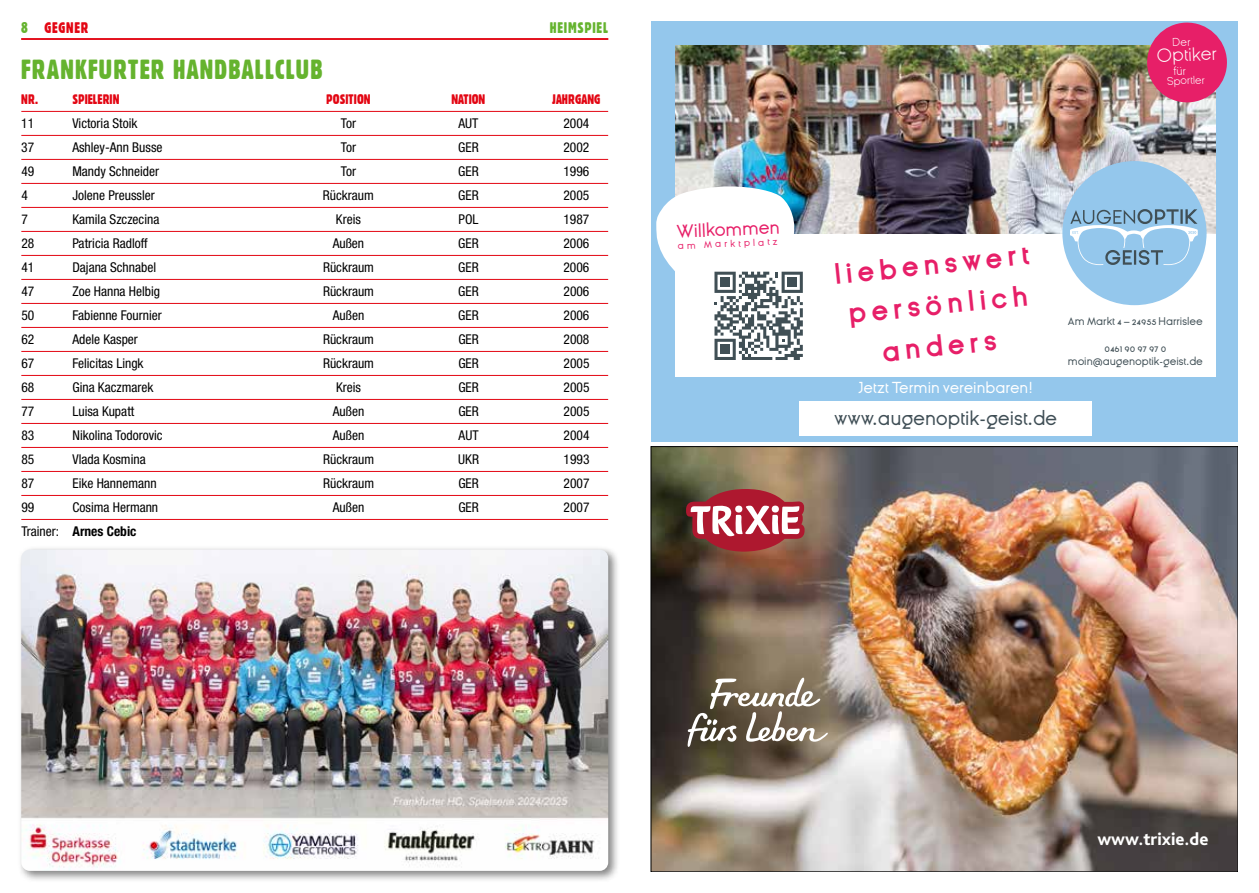
<style>
.page{position:relative;width:1259px;height:893px;background:#fff}
.page>*{position:absolute;margin:0;border:0;box-sizing:border-box;transform-origin:0 0}
.t1{font:700 27px/41.4px "Ginora Sans";color:#e71f68;text-align:center}
.t2{font:27px "Gothic 821 Condensed BT";letter-spacing:.04em;color:#65b32e}
.t3{font:19.95px "Ginora Sans";letter-spacing:-.01em;color:#3f4e55}
.t4{font:300 19.35px "Ginora Sans";color:#fff}
.t5{font:18.6px "Ginora Sans";color:#e71f68}
.t6{font:800 18px "Bliss Pro";color:#fff}
.t7{font:15.9px "Ginora Sans";letter-spacing:-.01em;color:#fff}
.t8{font:15px "Gothic 821 Condensed BT";letter-spacing:.05em;color:#65b32e}
.t9{font:15px "Gothic 821 Condensed BT";letter-spacing:.05em;color:#e30613}
.t10{font:condensed 13.5px "Helvetica Neue LT Pro";color:#000}
.t11{font:13.5px "Gothic 821 Condensed BT";color:#e30613}
.t12{font:700 condensed 13.5px "Helvetica Neue LT Pro";color:#000}
.t13{font:300 11.55px "Ginora Sans";color:#fff}
.t14{font:11.1px/13.4px "Ginora Sans";color:#404f55;text-align:center}
.t15{font:9.9px "Ginora Sans";color:#e71f68}
.s1{color:#65b32e}
.s2{font-weight:400}
</style>
<div class="page">
<hr style="left:21px;top:38px;width:587px;height:2px;background:#e30613">
<div style="left:651px;top:21px;width:586px;height:421px;background:#94c7ec"></div>
<div style="left:675px;top:228px;width:540px;height:149px;background:#fff"></div>
<img style="left:675px;top:46px;width:540px;height:188px">
<div style="left:799px;top:401px;width:292px;height:35px;background:#fff"></div>
<div style="left:1062px;top:161px;width:144px;height:144px;background:#94c7ec;border-radius:50%"></div>
<svg style="left:1070px;top:209px;width:127px;height:56px"></svg>
<svg style="left:656px;top:186px;width:147px;height:174px"></svg>
<img style="left:653px;top:448px;width:583px;height:422px">
<svg style="left:686px;top:489px;width:118px;height:63px"></svg>
<svg style="left:687px;top:678px;width:141px;height:69px"></svg>
<div style="left:17px;top:546px;width:603px;height:337px;background:#000;opacity:.5"></div>
<img style="left:21px;top:550px;width:587px;height:321px">
<hr style="left:21px;top:111px;width:587px;height:1px;background:#e30613">
<hr style="left:21px;top:135px;width:587px;height:1px;background:#e30613">
<hr style="left:21px;top:159px;width:587px;height:1px;background:#e30613">
<hr style="left:21px;top:183px;width:587px;height:1px;background:#e30613">
<hr style="left:21px;top:207px;width:587px;height:1px;background:#e30613">
<hr style="left:21px;top:231px;width:587px;height:1px;background:#e30613">
<hr style="left:21px;top:255px;width:587px;height:1px;background:#e30613">
<hr style="left:21px;top:279px;width:587px;height:1px;background:#e30613">
<hr style="left:21px;top:303px;width:587px;height:1px;background:#e30613">
<hr style="left:21px;top:327px;width:587px;height:1px;background:#e30613">
<hr style="left:21px;top:351px;width:587px;height:1px;background:#e30613">
<hr style="left:21px;top:375px;width:587px;height:1px;background:#e30613">
<hr style="left:21px;top:399px;width:587px;height:1px;background:#e30613">
<hr style="left:21px;top:423px;width:587px;height:1px;background:#e30613">
<hr style="left:21px;top:447px;width:587px;height:1px;background:#e30613">
<hr style="left:21px;top:471px;width:587px;height:1px;background:#e30613">
<hr style="left:21px;top:495px;width:587px;height:1px;background:#e30613">
<hr style="left:21px;top:519px;width:587px;height:1px;background:#e30613">
<svg style="left:1146px;top:22px;width:81px;height:81px;background:#d74580"></svg>
<p class="t9" style="left:21px;top:18px;width:69px"><span class="s1">8</span> GEGNER</p>
<p class="t8" style="left:550px;top:18px;width:60px">HEIMSPIEL</p>
<h1 class="t2" style="left:21px;top:53px;width:303px">FRANKFURTER HANDBALLCLUB</h1>
<p class="t11" style="left:21px;top:91px;width:18px">NR.</p>
<p class="t11" style="left:72px;top:91px;width:49px">SPIELERIN</p>
<p class="t11" style="left:326px;top:91px;width:46px">POSITION</p>
<p class="t11" style="left:451px;top:91px;width:35px">NATION</p>
<p class="t11" style="left:552px;top:91px;width:50px">JAHRGANG</p>
<p class="t10" style="left:21px;top:115px;width:14px">11</p>
<p class="t10" style="left:72px;top:115px;width:67px">Victoria Stoik</p>
<p class="t10" style="left:341px;top:115px;width:17px">Tor</p>
<p class="t10" style="left:458px;top:115px;width:22px">AUT</p>
<p class="t10" style="left:563px;top:115px;width:27px">2004</p>
<p class="t10" style="left:21px;top:139px;width:14px">37</p>
<p class="t10" style="left:72px;top:139px;width:92px">Ashley-Ann Busse</p>
<p class="t10" style="left:341px;top:139px;width:17px">Tor</p>
<p class="t10" style="left:458px;top:139px;width:22px">GER</p>
<p class="t10" style="left:563px;top:139px;width:27px">2002</p>
<p class="t10" style="left:21px;top:163px;width:14px">49</p>
<p class="t10" style="left:72px;top:163px;width:88px">Mandy Schneider</p>
<p class="t10" style="left:341px;top:163px;width:17px">Tor</p>
<p class="t10" style="left:458px;top:163px;width:22px">GER</p>
<p class="t10" style="left:563px;top:163px;width:27px">1996</p>
<p class="t10" style="left:21px;top:187px;width:8px">4</p>
<p class="t10" style="left:72px;top:187px;width:84px">Jolene Preussler</p>
<p class="t10" style="left:323px;top:187px;width:52px">Rückraum</p>
<p class="t10" style="left:458px;top:187px;width:22px">GER</p>
<p class="t10" style="left:563px;top:187px;width:27px">2005</p>
<p class="t10" style="left:21px;top:211px;width:8px">7</p>
<p class="t10" style="left:72px;top:211px;width:88px">Kamila Szczecina</p>
<p class="t10" style="left:336px;top:211px;width:26px">Kreis</p>
<p class="t10" style="left:458px;top:211px;width:21px">POL</p>
<p class="t10" style="left:563px;top:211px;width:27px">1987</p>
<p class="t10" style="left:21px;top:235px;width:14px">28</p>
<p class="t10" style="left:72px;top:235px;width:77px">Patricia Radloff</p>
<p class="t10" style="left:333px;top:235px;width:33px">Außen</p>
<p class="t10" style="left:458px;top:235px;width:22px">GER</p>
<p class="t10" style="left:563px;top:235px;width:27px">2006</p>
<p class="t10" style="left:21px;top:259px;width:14px">41</p>
<p class="t10" style="left:72px;top:259px;width:85px">Dajana Schnabel</p>
<p class="t10" style="left:323px;top:259px;width:52px">Rückraum</p>
<p class="t10" style="left:458px;top:259px;width:22px">GER</p>
<p class="t10" style="left:563px;top:259px;width:27px">2006</p>
<p class="t10" style="left:21px;top:283px;width:14px">47</p>
<p class="t10" style="left:72px;top:283px;width:89px">Zoe Hanna Helbig</p>
<p class="t10" style="left:323px;top:283px;width:52px">Rückraum</p>
<p class="t10" style="left:458px;top:283px;width:22px">GER</p>
<p class="t10" style="left:563px;top:283px;width:27px">2006</p>
<p class="t10" style="left:21px;top:307px;width:14px">50</p>
<p class="t10" style="left:72px;top:307px;width:91px">Fabienne Fournier</p>
<p class="t10" style="left:333px;top:307px;width:33px">Außen</p>
<p class="t10" style="left:458px;top:307px;width:22px">GER</p>
<p class="t10" style="left:563px;top:307px;width:27px">2006</p>
<p class="t10" style="left:21px;top:331px;width:14px">62</p>
<p class="t10" style="left:72px;top:331px;width:67px">Adele Kasper</p>
<p class="t10" style="left:323px;top:331px;width:52px">Rückraum</p>
<p class="t10" style="left:458px;top:331px;width:22px">GER</p>
<p class="t10" style="left:563px;top:331px;width:27px">2008</p>
<p class="t10" style="left:21px;top:355px;width:14px">67</p>
<p class="t10" style="left:72px;top:355px;width:73px">Felicitas Lingk</p>
<p class="t10" style="left:323px;top:355px;width:52px">Rückraum</p>
<p class="t10" style="left:458px;top:355px;width:22px">GER</p>
<p class="t10" style="left:563px;top:355px;width:27px">2005</p>
<p class="t10" style="left:21px;top:379px;width:14px">68</p>
<p class="t10" style="left:72px;top:379px;width:82px">Gina Kaczmarek</p>
<p class="t10" style="left:336px;top:379px;width:26px">Kreis</p>
<p class="t10" style="left:458px;top:379px;width:22px">GER</p>
<p class="t10" style="left:563px;top:379px;width:27px">2005</p>
<p class="t10" style="left:21px;top:403px;width:14px">77</p>
<p class="t10" style="left:72px;top:403px;width:63px">Luisa Kupatt</p>
<p class="t10" style="left:333px;top:403px;width:33px">Außen</p>
<p class="t10" style="left:458px;top:403px;width:22px">GER</p>
<p class="t10" style="left:563px;top:403px;width:27px">2005</p>
<p class="t10" style="left:21px;top:427px;width:14px">83</p>
<p class="t10" style="left:72px;top:427px;width:92px">Nikolina Todorovic</p>
<p class="t10" style="left:333px;top:427px;width:33px">Außen</p>
<p class="t10" style="left:458px;top:427px;width:22px">AUT</p>
<p class="t10" style="left:563px;top:427px;width:27px">2004</p>
<p class="t10" style="left:21px;top:451px;width:14px">85</p>
<p class="t10" style="left:72px;top:451px;width:75px">Vlada Kosmina</p>
<p class="t10" style="left:323px;top:451px;width:52px">Rückraum</p>
<p class="t10" style="left:458px;top:451px;width:22px">UKR</p>
<p class="t10" style="left:563px;top:451px;width:27px">1993</p>
<p class="t10" style="left:21px;top:475px;width:14px">87</p>
<p class="t10" style="left:72px;top:475px;width:86px">Eike Hannemann</p>
<p class="t10" style="left:323px;top:475px;width:52px">Rückraum</p>
<p class="t10" style="left:458px;top:475px;width:22px">GER</p>
<p class="t10" style="left:563px;top:475px;width:27px">2007</p>
<p class="t10" style="left:21px;top:499px;width:14px">99</p>
<p class="t10" style="left:73px;top:499px;width:87px">Cosima Hermann</p>
<p class="t10" style="left:333px;top:499px;width:33px">Außen</p>
<p class="t10" style="left:458px;top:499px;width:22px">GER</p>
<p class="t10" style="left:563px;top:499px;width:27px">2007</p>
<p class="t12" style="left:22px;top:523px;width:116px"><span class="s2">Trainer:</span> Arnes Cebic</p>
<h3 class="t5" style="left:676px;top:221px;width:105px;rotate:-2deg">Willkommen</h3>
<p class="t15" style="left:677px;top:240px;width:101px;rotate:-2deg">am Marktplatz</p>
<h3 class="t4" style="left:1156px;top:45px;width:62px;rotate:-2deg">Optiker</h3>
<p class="t13" style="left:1166px;top:75px;width:39px;rotate:-2deg">Sportler</p>
<h1 class="t1" style="left:832px;top:255px;width:197px;rotate:-6deg">liebenswert</h1>
<h1 class="t1" style="left:846px;top:294px;width:182px;rotate:-6deg">persönlich anders</h1>
<p class="t7" style="left:858px;top:379px;width:177px">Jetzt Termin vereinbaren!</p>
<h2 class="t3" style="left:834px;top:407px;width:225px">www.augenoptik-geist.de</h2>
<p class="t14" style="left:1068px;top:315px;width:136px">Am Markt 4 – 24955 Harrislee</p>
<p class="t14" style="left:1068px;top:342px;width:136px">0461 90 97 97 0 moin@augenoptik-geist.de</p>
<h3 class="t6" style="left:1097px;top:828px;width:112px">www.trixie.de</h3>
</div>
